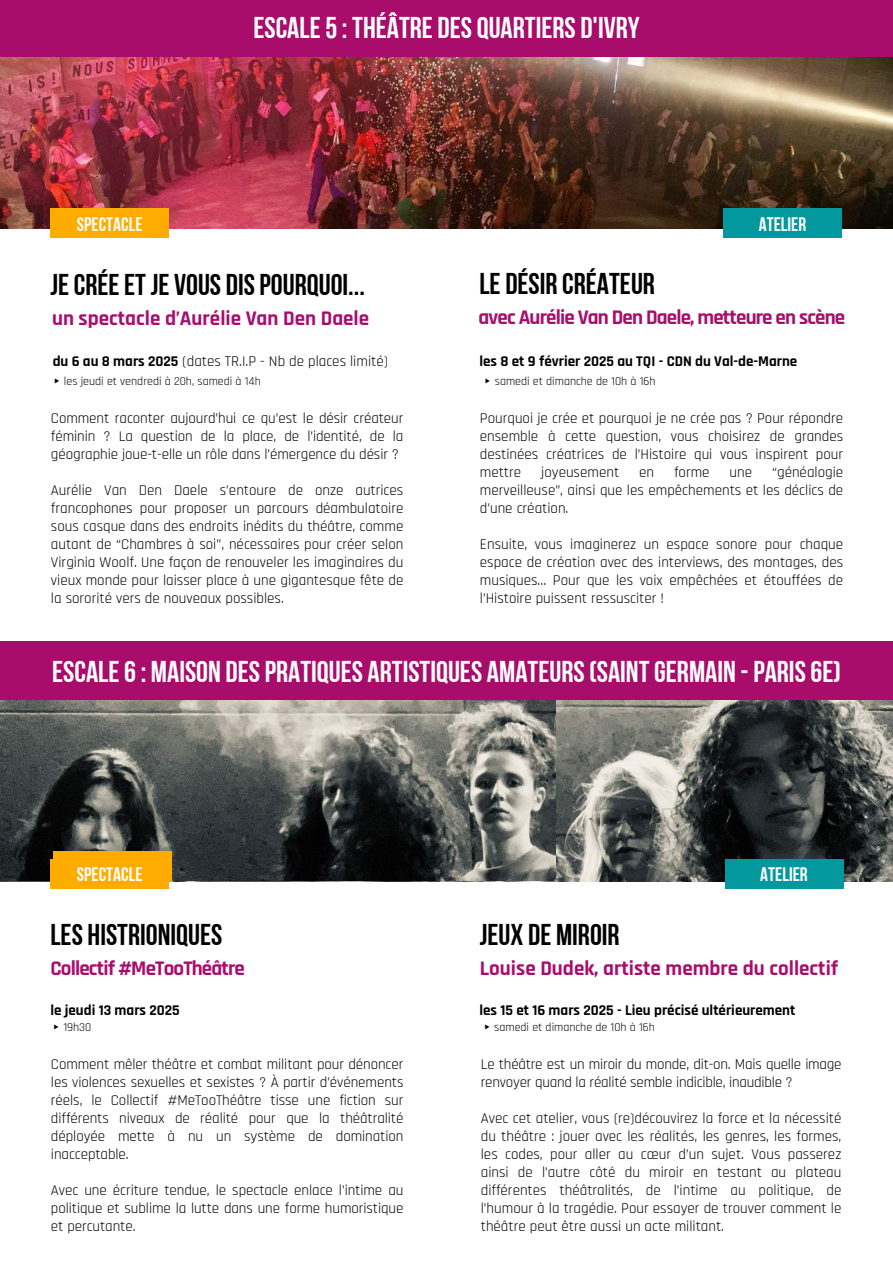
<style>
.page{position:relative;width:893px;height:1263px;background:#fff}
.page>*{position:absolute;margin:0;border:0;box-sizing:border-box;transform-origin:0 0}
.t1{font:30px "Bebas Neue Cyrillic";color:#fff}
.t2{font:30px "Bebas Neue Cyrillic";color:#000}
.t3{font:700 21px "Rajdhani";color:#a80d6c}
.t4{font:700 21px "Rajdhani";letter-spacing:-.04em;color:#a80d6c}
.t5{font:19.5px "Bebas Neue Cyrillic";color:#fff}
.t6{font:15px/18px "Rajdhani";color:#000;text-align:justify}
.t7{font:700 15px "Rajdhani";color:#000}
.t8{font:12px "Rajdhani";color:#000}
.s1{font-weight:700}
.s2{font-family:"Free Sans"}
</style>
<div class="page">
<img style="left:0;top:56px;width:893px;height:172px">
<img style="left:0;top:700px;width:893px;height:182px">
<img style="left:0;top:700px;width:556px;height:180px">
<div style="left:53px;top:851px;width:118px;height:29px;background:#ffab00"></div>
<div style="left:50px;top:209px;width:119px;height:29px;background:#ffab00"></div>
<div style="left:0;top:0;width:893px;height:56px;background:#a80d6c"></div>
<div style="left:0;top:641px;width:893px;height:59px;background:#a80d6c"></div>
<div style="left:723px;top:209px;width:119px;height:29px;background:#03989e"></div>
<div style="left:50px;top:859px;width:119px;height:29px;background:#ffab00"></div>
<div style="left:724px;top:859px;width:119px;height:29px;background:#03989e"></div>
<h1 class="t1" style="left:253px;top:15px;width:388px">ESCALE5: THÉÂTRE DESQUARTIERS D'IVRY</h1>
<h3 class="t5" style="left:77px;top:216px;width:67px">SPECTACLE</h3>
<h1 class="t2" style="left:50px;top:273px;width:316px">JECRÉEETJE VOUS DISPOURQUOI...</h1>
<h2 class="t3" style="left:52px;top:306px;width:319px">un spectacle d’Aurélie Van Den Daele</h2>
<p class="t6" style="left:53px;top:352px;width:337px"><span class="s1">du 6 au 8 mars 2025</span> (dates TR.I.P - Nb de places limité)</p>
<h3 class="t5" style="left:758px;top:216px;width:49px">ATELIER</h3>
<h1 class="t2" style="left:479px;top:272px;width:177px">LE DÉSIR CRÉATEUR</h1>
<h2 class="t4" style="left:478px;top:304px;width:368px">avec Aurélie Van Den Daele, metteure en scène</h2>
<p class="t7" style="left:479px;top:352px;width:319px">les 8 et 9 février 2025 au TQI - CDN du Val-de-Marne</p>
<p class="t8" style="left:53px;top:374px;width:210px"><span class="s2">▸</span> les jeudi et vendredi à 20h, samedi à 14h</p>
<p class="t8" style="left:483px;top:374px;width:173px"><span class="s2">▸</span> samedi et dimanche de 10h à 16h</p>
<p class="t6" style="left:51px;top:410px;width:354px">Comment raconter aujourd’hui ce qu’est le désir créateur féminin ? La question de la place, de l’identité, de la géographie joue-t-elle un rôle dans l’émergence du désir ?</p>
<p class="t6" style="left:51px;top:482px;width:354px">Aurélie Van Den Daele s’entoure de onze autrices francophones pour proposer un parcours déambulatoire sous casque dans des endroits inédits du théâtre, comme autant de “Chambres à soi”, nécessaires pour créer selon Virginia Woolf. Une façon de renouveler les imaginaires du vieux monde pour laisser place à une gigantesque fête de la sororité vers de nouveaux possibles.</p>
<p class="t6" style="left:480px;top:410px;width:365px">Pourquoi je crée et pourquoi je ne crée pas ? Pour répondre ensemble à cette question, vous choisirez de grandes destinées créatrices de l’Histoire qui vous inspirent pour mettre</p>
<p class="t6" style="left:480px;top:464px;width:365px;text-indent:292px">“généalogie merveilleuse”, ainsi que les empêchements et les déclics de d’une création.</p>
<p class="t6" style="left:480px;top:536px;width:365px">Ensuite, vous imaginerez un espace sonore pour chaque espace de création avec des interviews, des montages, des musiques... Pour que les voix empêchées et étouffées de l’Histoire puissent ressusciter !</p>
<p class="t6" style="left:541px;top:464px;width:80px">joyeusement</p>
<p class="t6" style="left:639px;top:464px;width:16px">en</p>
<p class="t6" style="left:674px;top:464px;width:37px">forme</p>
<p class="t6" style="left:729px;top:464px;width:24px">une</p>
<h1 class="t1" style="left:52px;top:659px;width:790px">ESCALE6: MAISON DESPRATIQUES ARTISTIQUES AMATEURS(SAINTGERMAIN -PARIS6E)</h1>
<h3 class="t5" style="left:79px;top:859px;width:67px">SPECTACLE</h3>
<h3 class="t5" style="left:77px;top:867px;width:67px">SPECTACLE</h3>
<h3 class="t5" style="left:760px;top:867px;width:49px">ATELIER</h3>
<h1 class="t2" style="left:50px;top:923px;width:173px">LES HISTRIONIQUES</h1>
<h2 class="t4" style="left:50px;top:955px;width:196px">Collectif #MeTooThéâtre</h2>
<p class="t7" style="left:50px;top:1001px;width:131px">le jeudi 13 mars 2025</p>
<h1 class="t2" style="left:480px;top:923px;width:141px">JEUX DE MIROIR</h1>
<h2 class="t3" style="left:480px;top:955px;width:360px">Louise Dudek, artiste membre du collectif</h2>
<p class="t7" style="left:479px;top:1001px;width:317px">les 15 et 16 mars 2025 - Lieu précisé ultérieurement</p>
<p class="t8" style="left:52px;top:1020px;width:41px"><span class="s2">▸</span> 19h30</p>
<p class="t8" style="left:483px;top:1020px;width:173px"><span class="s2">▸</span> samedi et dimanche de 10h à 16h</p>
<p class="t6" style="left:51px;top:1056px;width:354px">Comment mêler théâtre et combat militant pour dénoncer les violences sexuelles et sexistes ? À partir d’événements réels, le Collectif #MeTooThéâtre tisse une fiction sur différents niveaux de réalité pour que la théâtralité déployée mette à nu un système de domination inacceptable.</p>
<p class="t6" style="left:51px;top:1182px;width:354px">Avec une écriture tendue, le spectacle enlace l’intime au politique et sublime la lutte dans une forme humoristique et percutante.</p>
<p class="t6" style="left:481px;top:1056px;width:362px">Le théâtre est un miroir du monde, dit-on. Mais quelle image renvoyer quand la réalité semble indicible, inaudible ?</p>
<p class="t6" style="left:481px;top:1110px;width:362px">Avec cet atelier, vous (re)découvirez la force et la nécessité du théâtre : jouer avec les réalités, les genres, les formes, les codes, pour aller au cœur d’un sujet. Vous passerez ainsi de l’autre côté du miroir en testant au plateau différentes théâtralités, de l’intime au politique, de l’humour à la tragédie. Pour essayer de trouver comment le théâtre peut être aussi un acte militant.</p>
</div>
